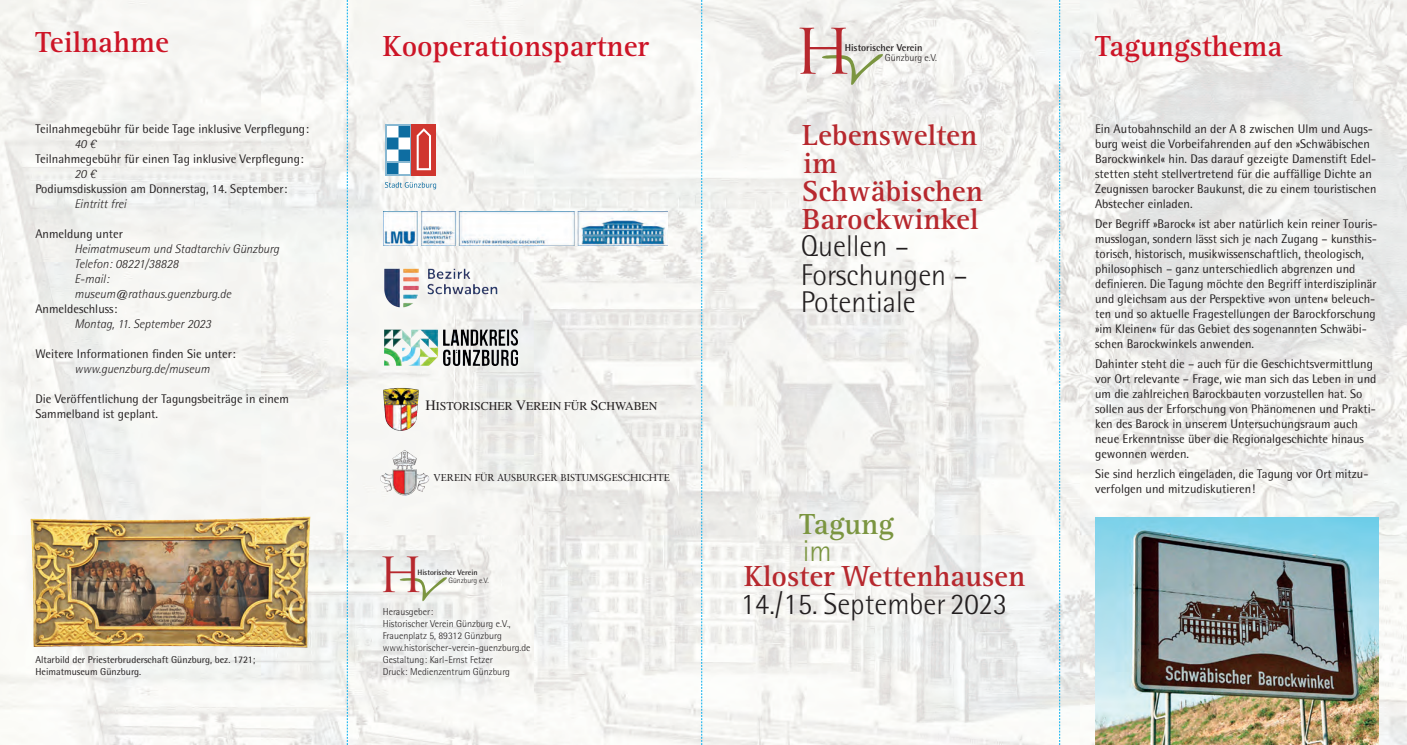
<style>
.page{position:relative;width:1407px;height:745px;background:#fff}
.page>*{position:absolute;margin:0;border:0;box-sizing:border-box;transform-origin:0 0}
.t1{font:61px "Trajan Pro";color:#b7282e}
.t2{font:47.25px "Trajan Pro";color:#b7282e}
.t3{font:700 30px "Rotis Serif Std";color:#b7282e}
.t4{font:300 30px "Rotis Semi Sans Std";color:#231f20}
.t5{font:700 30px "Rotis Serif Std";color:#cd1527}
.t6{font:700 30px "Rotis Serif Std";color:#7b9540}
.t7{font:300 30px "Rotis Semi Sans Std";color:#7b9540}
.t8{font:12.5px/15px "Rotis Semi Sans Std";color:#231f20}
.t9{font:italic 300 12.5px/15px "Rotis Semi Sans Std";color:#231f20}
.t10{font:12px "Times LT Std";color:#231f20}
.t11{font:300 10px/12px "Rotis Semi Sans Std";color:#231f20}
.t12{font:10px/12px "Rotis Semi Sans Std";color:#231f20}
.t13{font:10px "Sabon LT Std";color:#231f20}
.t14{font:700 10px "Rotis Semi Sans Std";color:#231f20}
.t15{font:700 7.75px "Rotis Semi Sans Std";color:#231f20}
.t16{font:300 7.75px "Rotis Semi Sans Std";color:#231f20}
.s1{font-size:14.38px}
</style>
<div class="page">
<img style="left:0;top:0;width:1407px;height:744px">
<img style="left:1095px;top:517px;width:283px;height:227px">
<img style="left:384px;top:407px;width:29px;height:23px">
<img style="left:392px;top:268px;width:8px;height:39px">
<svg style="left:385px;top:124px;width:26px;height:51px"></svg>
<div style="left:399px;top:126px;width:10px;height:10px;background:#0e6da1"></div>
<div style="left:387px;top:138px;width:10px;height:11px;background:#0e6da1"></div>
<div style="left:399px;top:151px;width:10px;height:10px;background:#0e6da1"></div>
<div style="left:387px;top:163px;width:10px;height:10px;background:#0e6da1"></div>
<div style="left:399px;top:138px;width:10px;height:11px;background:#fff"></div>
<div style="left:387px;top:126px;width:10px;height:10px;background:#fff"></div>
<div style="left:387px;top:151px;width:10px;height:10px;background:#fff"></div>
<div style="left:399px;top:163px;width:10px;height:10px;background:#fff"></div>
<div style="left:411px;top:124px;width:25px;height:51px;background:#d0362f"></div>
<svg style="left:417px;top:128px;width:14px;height:42px"></svg>
<svg style="left:385px;top:182px;width:51px;height:7px"></svg>
<img style="left:384px;top:211px;width:283px;height:34px">
<img style="left:393px;top:329px;width:125px;height:17px">
<img style="left:31px;top:516px;width:279px;height:131px">
<svg style="left:347px;top:0;width:1px;height:744px"></svg>
<svg style="left:701px;top:0;width:1px;height:744px"></svg>
<svg style="left:1059px;top:0;width:1px;height:744px"></svg>
<img style="left:412px;top:465px;width:17px;height:27px">
<svg style="left:822px;top:49px;width:68px;height:41px"></svg>
<svg style="left:400px;top:573px;width:53px;height:32px"></svg>
<h3 class="t5" style="left:35px;top:24px;width:135px">Teilnahme</h3>
<h3 class="t5" style="left:383px;top:28px;width:268px">Kooperationspartner</h3>
<p class="t8" style="left:35px;top:122px;width:275px">Teilnahmegebühr für beide Tage inklusive Verpflegung:</p>
<p class="t9" style="left:74px;top:137px;width:23px">40 €</p>
<p class="t8" style="left:35px;top:152px;width:270px">Teilnahmegebühr für einen Tag inklusive Verpflegung:</p>
<p class="t9" style="left:74px;top:167px;width:23px">20 €</p>
<p class="t8" style="left:35px;top:182px;width:254px">Podiumsdiskussion am Donnerstag, 14. September:</p>
<p class="t9" style="left:74px;top:197px;width:53px">Eintritt frei</p>
<p class="t8" style="left:35px;top:227px;width:89px">Anmeldung unter</p>
<p class="t9" style="left:74px;top:242px;width:206px">Heimatmuseum und Stadtarchiv Günzburg<br>Telefon: 08221/38828<br>E-mail:<br>museum@rathaus.guenzburg.de</p>
<p class="t8" style="left:35px;top:302px;width:84px">Anmeldeschluss:</p>
<p class="t9" style="left:74px;top:317px;width:138px">Montag, 11. September 2023</p>
<p class="t8" style="left:35px;top:347px;width:202px">Weitere Informationen finden Sie unter:</p>
<p class="t9" style="left:74px;top:362px;width:137px">www.guenzburg.de/museum</p>
<p class="t8" style="left:35px;top:392px;width:255px">Die Veröffentlichung der Tagungsbeiträge in einem<br>Sammelband ist geplant.</p>
<p class="t12" style="left:35px;top:654px;width:221px">Altarbild der Priesterbruderschaft Günzburg, bez. 1721;<br>Heimatmuseum Günzburg.</p>
<p class="t10" style="left:425px;top:398px;width:234px"><span class="s1">H</span>ISTORISCHER <span class="s1">V</span>EREIN FÜR <span class="s1">S</span>CHWABEN</p>
<p class="t13" style="left:433px;top:472px;width:238px">VEREIN FÜR AUSBURGER BISTUMSGESCHICHTE</p>
<h2 class="t2" style="left:378px;top:548px;width:47px">H</h2>
<p class="t15" style="left:417px;top:569px;width:62px">Historischer Verein</p>
<p class="t16" style="left:448px;top:577px;width:42px">Günzburg e.V.</p>
<p class="t11" style="left:383px;top:606px;width:149px">Herausgeber:<br>Historischer Verein Günzburg e.V.,<br>Frauenplatz 5, 89312 Günzburg www.historischer-verein-guenzburg.de<br>Gestaltung: Karl-Ernst Fetzer<br>Druck: Medienzentrum Günzburg</p>
<h1 class="t1" style="left:794px;top:17px;width:60px">H</h1>
<p class="t14" style="left:845px;top:44px;width:79px">Historischer Verein</p>
<p class="t11" style="left:885px;top:53px;width:54px">Günzburg e.V.</p>
<h3 class="t3" style="left:802px;top:117px;width:177px">Lebenswelten</h3>
<h3 class="t3" style="left:803px;top:145px;width:35px">im</h3>
<h3 class="t3" style="left:802px;top:173px;width:183px">Schwäbischen</h3>
<h3 class="t3" style="left:802px;top:201px;width:178px">Barockwinkel</h3>
<h3 class="t4" style="left:801px;top:235px;width:110px">Quellen –</h3>
<h3 class="t4" style="left:801px;top:263px;width:168px">Forschungen –</h3>
<h3 class="t4" style="left:801px;top:291px;width:116px">Potentiale</h3>
<h3 class="t6" style="left:799px;top:506px;width:96px">Tagung</h3>
<h3 class="t3" style="left:744px;top:557px;width:283px">Kloster Wettenhausen</h3>
<h3 class="t7" style="left:803px;top:540px;width:30px">im</h3>
<h3 class="t4" style="left:740px;top:593px;width:268px">14./15. September 2023</h3>
<h3 class="t5" style="left:1095px;top:28px;width:189px">Tagungsthema</h3>
<p class="t8" style="left:1095px;top:122px;width:283px">Ein Autobahnschild an der A 8 zwischen Ulm und Augs&shy;burg weist die Vorbeifahrenden auf den »Schwäbischen Barockwinkel« hin. Das darauf gezeigte Damenstift Edel - stetten steht stellvertretend für die auffällige Dichte an Zeugnissen barocker Baukunst, die zu einem touristischen Abstecher einladen.</p>
<p class="t8" style="left:1095px;top:217px;width:284px">Der Begriff »Barock« ist aber natürlich kein reiner Touris&shy;musslogan, sondern lässt sich je nach Zugang – kunsthis - torisch, historisch, musikwissenschaftlich, theologisch, philosophisch – ganz unterschiedlich abgrenzen und definieren. Die Tagung möchte den Begriff interdisziplinär und gleichsam aus der Perspektive »von unten« beleuch&shy;ten und so aktuelle Fragestellungen der Barockforschung »im Kleinen« für das Gebiet des sogenannten Schwäbi&shy;schen Barockwinkels anwenden.</p>
<p class="t8" style="left:1095px;top:357px;width:283px">Dahinter steht die – auch für die Geschichtsvermittlung vor Ort relevante – Frage, wie man sich das Leben in und um die zahlreichen Barockbauten vorzustellen hat. So sollen aus der Erforschung von Phänomenen und Prakti&shy;ken des Barock in unserem Untersuchungsraum auch neue Erkenntnisse über die Regionalgeschichte hinaus gewonnen werden.</p>
<p class="t8" style="left:1095px;top:467px;width:275px">Sie sind herzlich eingeladen, die Tagung vor Ort mitzu&shy;verfolgen und mitzudiskutieren!</p>
</div>
